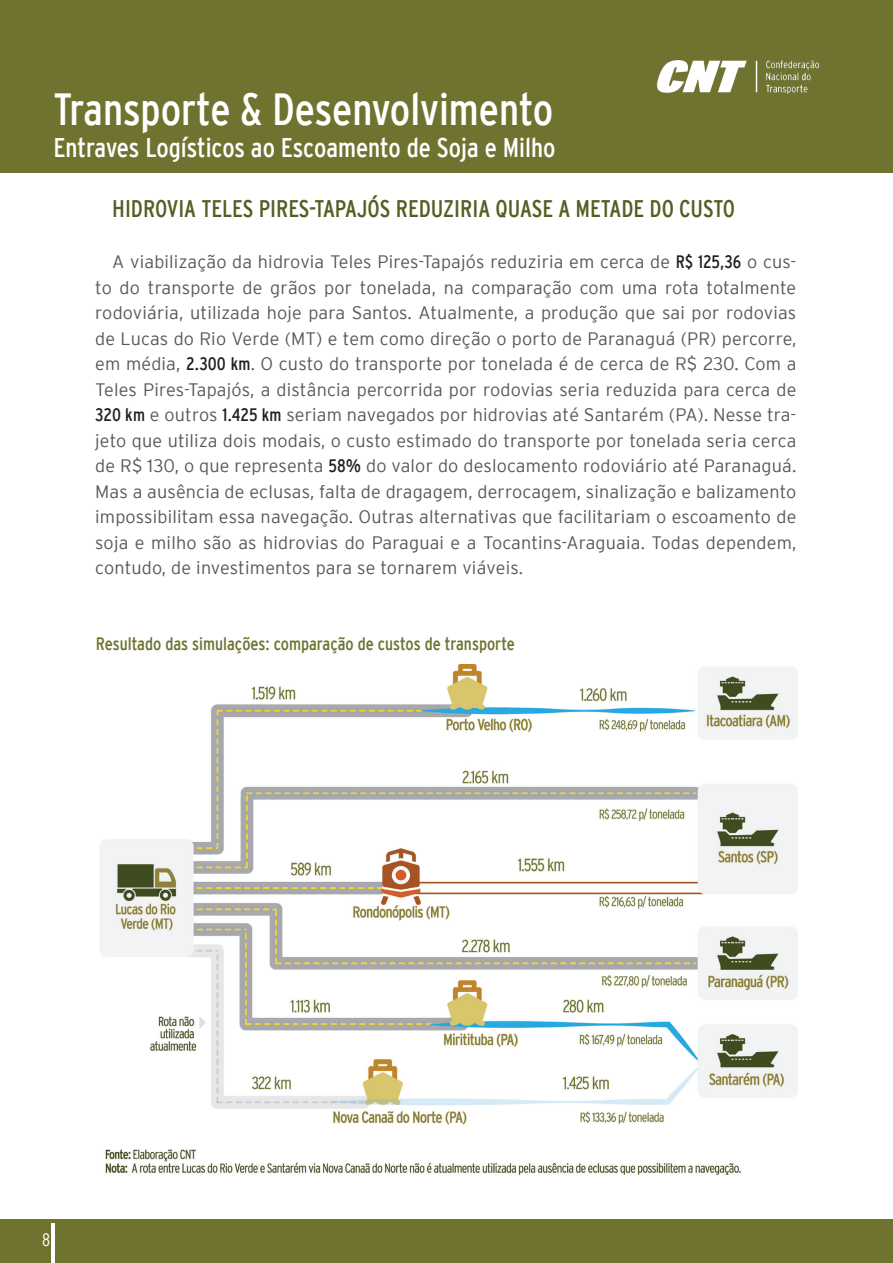
<style>
.page{position:relative;width:893px;height:1263px;background:#fff}
.page>*{position:absolute;margin:0;border:0;box-sizing:border-box;transform-origin:0 0}
.t1{font:condensed 45px "Interstate";color:#fff}
.t2{font:condensed 27px "Interstate";color:#fff}
.t3{font:condensed 24px "Interstate";color:#575d22}
.t4{font:300 18px/25.5px "Interstate";letter-spacing:.01em;color:#57585a;text-align:justify}
.t5{font:condensed 18px "Interstate";color:#6f732f}
.t6{font:300 condensed 18px "Interstate";color:#fff}
.s1{font-weight:400;font-stretch:condensed;color:#231f20}
</style>
<div class="page">
<div style="left:0;top:0;width:893px;height:173px;background:#6f732f"></div>
<div style="left:0;top:1219px;width:893px;height:44px;background:#6f732f"></div>
<hr style="left:52px;top:1223px;width:3px;height:40px;background:#fff">
<img style="left:656px;top:60px;width:163px;height:35px">
<img style="left:100px;top:664px;width:697px;height:511px">
<h1 class="t1" style="left:53px;top:84px;width:502px">Transporte &amp; Desenvolvimento</h1>
<h2 class="t2" style="left:53px;top:132px;width:504px">Entraves Logísticos ao Escoamento de Soja e Milho</h2>
<h3 class="t3" style="left:112px;top:195px;width:624px">HIDROVIA TELES PIRES-TAPAJÓS REDUZIRIA QUASE A METADE DO CUSTO</h3>
<p class="t4" style="left:95px;top:249px;width:703px;text-indent:17px">A viabilização da hidrovia Teles Pires-Tapajós reduziria em cerca de <span class="s1">R$ 125,36</span> o cus&shy;to do transporte de grãos por tonelada, na comparação com uma rota totalmente rodoviária, utilizada hoje para Santos. Atualmente, a produção que sai por rodovias de Lucas do Rio Verde (MT) e tem como direção o porto de Paranaguá (PR) percorre, em média, <span class="s1">2.300 km</span>. O custo do transporte por tonelada é de cerca de R$ 230. Com a Teles Pires-Tapajós, a distância percorrida por rodovias seria reduzida para cerca de <span class="s1">320 km</span> e outros <span class="s1">1.425 km</span> seriam navegados por hidrovias até Santarém (PA). Nesse tra&shy;jeto que utiliza dois modais, o custo estimado do transporte por tonelada seria cerca de R$ 130, o que representa <span class="s1">58%</span> do valor do deslocamento rodoviário até Paranaguá.<br>Mas a ausência de eclusas, falta de dragagem, derrocagem, sinalização e balizamento impossibilitam essa navegação. Outras alternativas que facilitariam o escoamento de soja e milho são as hidrovias do Paraguai e a Tocantins-Araguaia. Todas dependem, contudo, de investimentos para se tornarem viáveis.</p>
<p class="t5" style="left:96px;top:633px;width:421px">Resultado das simulações: comparação de custos de transporte</p>
<p class="t6" style="left:42px;top:1230px;width:10px">8</p>
</div>
